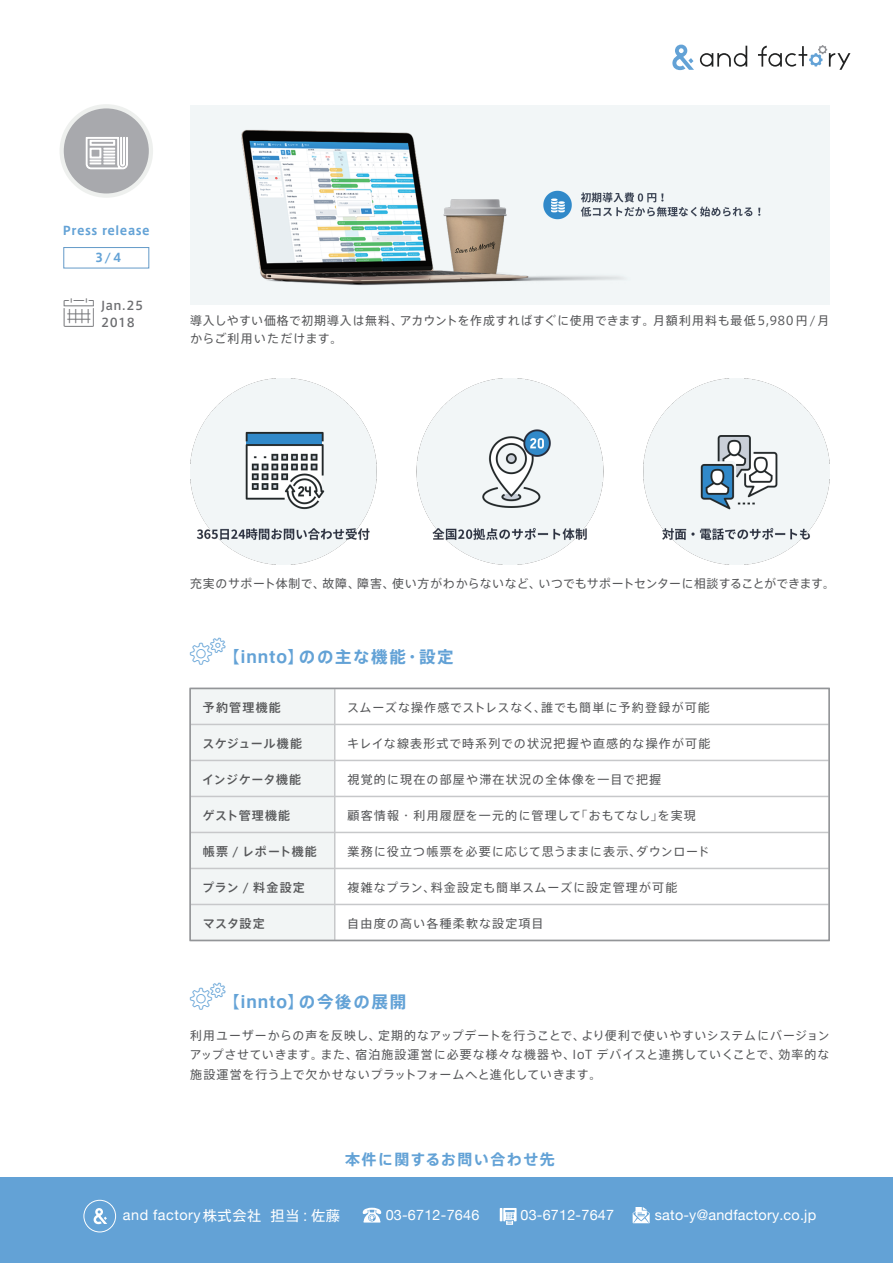
<style>
.page{position:relative;width:893px;height:1263px;background:#fff}
.page>*{position:absolute;margin:0;border:0;box-sizing:border-box;transform-origin:0 0}
.t1{font:700 16.5px "Axis Std";letter-spacing:.09em;color:#63a2d6}
.t2{font:700 15px "Axis Std";letter-spacing:.1em;color:#63a2d6}
.t3{font:14.4px "Helvetica Neue";letter-spacing:.015em;color:#fff}
.t4{font:14.4px "Helvetica Neue";letter-spacing:.035em;color:#fff}
.t5{font:12px/19.5px "Axis Std";letter-spacing:.075em;color:#57585a;text-align:justify}
.t6{font:12px "Axis Std";letter-spacing:.1em;color:#57585a}
.t7{font:12px "Axis Std";letter-spacing:.03em;color:#57585a}
.t8{font:500 12px "Axis Std";letter-spacing:.06em;color:#57585a}
.t9{font:500 12px "Axis Std";letter-spacing:.04em;color:#57585a}
.t10{font:700 12px "Axis Std";letter-spacing:.05em;color:#63a2d6}
.t11{font:500 12px/17.2px "Axis Std";letter-spacing:.05em;color:#6c6d70}
.t12{font:500 12px "Axis Std";letter-spacing:.08em;color:#57585a}
.s1{font-family:"Axis Std";font-size:14.25px}
.s2{font-family:"Axis Std";font-size:14.55px}
.s3{font-family:"Axis Std"}
</style>
<div class="page">
<div style="left:60px;top:104px;width:93px;height:94px;background:#eef0ee;border-radius:50%"></div>
<div style="left:64px;top:108px;width:85px;height:85px;background:#a8a9ad;border-radius:50%"></div>
<svg style="left:86px;top:137px;width:42px;height:32px"></svg>
<div style="left:63px;top:247px;width:86px;height:21px;border:1px solid #649ac8"></div>
<div style="left:0;top:1178px;width:893px;height:85px;background:#63a2d6"></div>
<svg style="left:94px;top:1208px;width:13px;height:16px"></svg>
<div style="left:84px;top:1200px;width:32px;height:32px;border:1px solid #fff;border-radius:50%"></div>
<svg style="left:500px;top:1208px;width:17px;height:17px"></svg>
<svg style="left:363px;top:1208px;width:18px;height:14px"></svg>
<svg style="left:633px;top:1207px;width:17px;height:16px"></svg>
<svg style="left:758px;top:45px;width:92px;height:25px"></svg>
<svg style="left:700px;top:46px;width:47px;height:21px"></svg>
<svg style="left:672px;top:45px;width:22px;height:25px"></svg>
<img style="left:190px;top:105px;width:639px;height:200px">
<img style="left:190px;top:378px;width:639px;height:186px">
<div style="left:190px;top:688px;width:145px;height:252px;background:#f2f5f5"></div>
<hr style="left:190px;top:760px;width:639px;height:1px;background:#c7c8ca">
<hr style="left:190px;top:796px;width:639px;height:1px;background:#c7c8ca">
<hr style="left:190px;top:832px;width:639px;height:1px;background:#c7c8ca">
<hr style="left:190px;top:868px;width:639px;height:1px;background:#c7c8ca">
<hr style="left:190px;top:904px;width:639px;height:1px;background:#c7c8ca">
<hr style="left:190px;top:724px;width:639px;height:1px;background:#c7c8ca">
<hr style="left:334px;top:688px;width:1px;height:252px;background:#c7c8ca">
<div style="left:189px;top:688px;width:641px;height:253px;border:2px solid #939598"></div>
<p class="t10" style="left:63px;top:221px;width:88px">Press release</p>
<p class="t10" style="left:95px;top:249px;width:28px">3/4</p>
<p class="t11" style="left:101px;top:296px;width:44px">Jan.25<br>2018</p>
<p class="t5" style="left:190px;top:311px;width:641px;line-height:18px">導入しやすい価格で初期導入は無料、アカウントを作成すればすぐに使用できます。月額利用料も最低5,980円/月からご利用いただけます。</p>
<p class="t7" style="left:190px;top:574px;width:646px">充実のサポート体制で、故障、障害、使い方がわからないなど、いつでもサポートセンターに相談することができます。</p>
<h1 class="t1" style="left:223px;top:644px;width:232px">【innto】のの主な機能・設定</h1>
<p class="t8" style="left:203px;top:698px;width:79px">予約管理機能</p>
<p class="t9" style="left:202px;top:734px;width:101px">スケジュール機能</p>
<p class="t9" style="left:202px;top:770px;width:100px">インジケータ機能</p>
<p class="t12" style="left:202px;top:806px;width:89px">ゲスト管理機能</p>
<p class="t8" style="left:203px;top:842px;width:116px">帳票 / レポート機能</p>
<p class="t8" style="left:202px;top:878px;width:104px">プラン / 料金設定</p>
<p class="t8" style="left:203px;top:914px;width:64px">マスタ設定</p>
<p class="t5" style="left:347px;top:697px;width:364px">スムーズな操作感でストレスなく、誰でも簡単に予約登録が可能</p>
<p class="t6" style="left:347px;top:734px;width:365px">キレイな線表形式で時系列での状況把握や直感的な操作が可能</p>
<p class="t6" style="left:347px;top:770px;width:315px">視覚的に現在の部屋や滞在状況の全体像を一目で把握</p>
<p class="t6" style="left:347px;top:806px;width:350px">顧客情報・利用履歴を一元的に管理して「おもてなし」を実現</p>
<p class="t5" style="left:347px;top:841px;width:364px">業務に役立つ帳票を必要に応じて思うままに表示、ダウンロード</p>
<p class="t5" style="left:347px;top:877px;width:331px">複雑なプラン、料金設定も簡単スムーズに設定管理が可能</p>
<p class="t6" style="left:347px;top:914px;width:198px">自由度の高い各種柔軟な設定項目</p>
<h1 class="t1" style="left:223px;top:989px;width:185px">【innto】の今後の展開</h1>
<p class="t5" style="left:190px;top:1025px;width:641px">利用ユーザーからの声を反映し、定期的なアップデートを行うことで、より便利で使いやすいシステムにバージョンアップさせていきます。また、宿泊施設運営に必要な様々な機器や、IoT デバイスと連携していくことで、効率的な施設運営を行う上で欠かせないプラットフォームへと進化していきます。</p>
<p class="t2" style="left:345px;top:1148px;width:211px">本件に関するお問い合わせ先</p>
<p class="t4" style="left:123px;top:1205px;width:219px">and factory<span class="s1">株式会社 担当：佐藤</span></p>
<p class="t3" style="left:386px;top:1204px;width:432px">03-6712-7646 <span class="s2">　　</span>03-6712-7647 <span class="s3">　　</span>sato-y@andfactory.co.jp</p>
</div>
